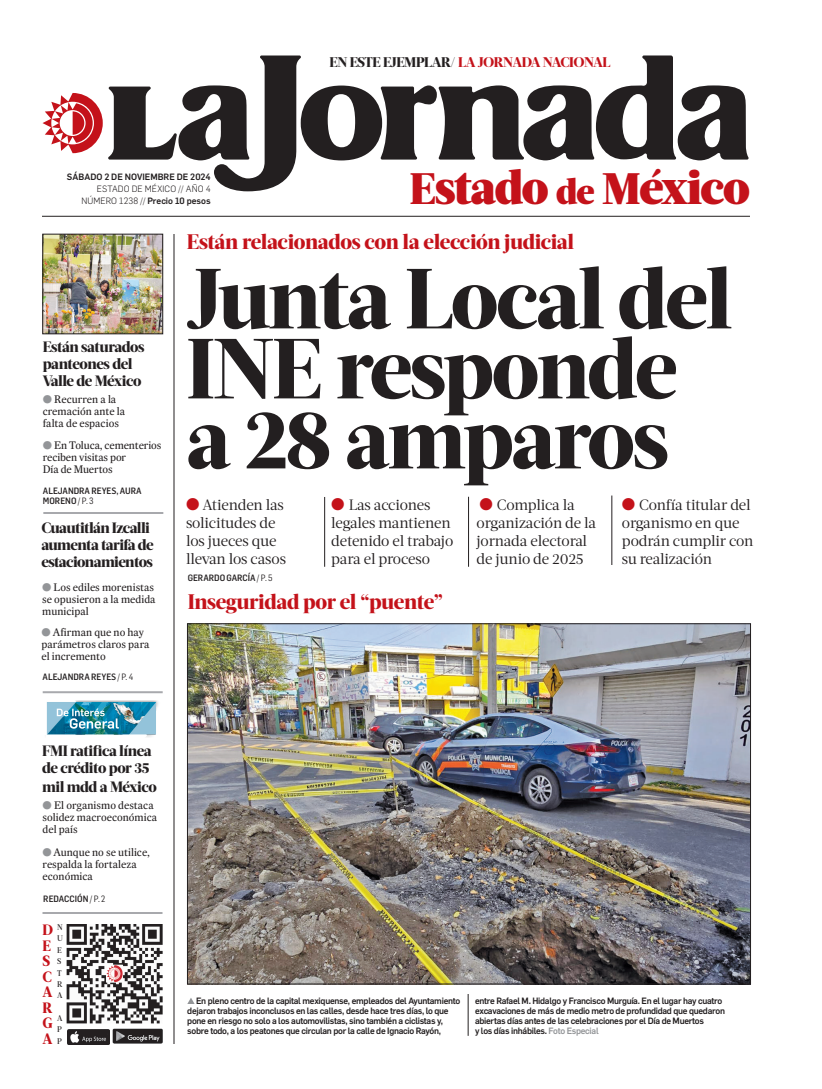
<style>
.page{position:relative;width:822px;height:1089px;background:#fff}
.page>*{position:absolute;margin:0;border:0;box-sizing:border-box;transform-origin:0 0}
.CABEZA_72{font:800 85px "Acta Headline";letter-spacing:-.03em;color:#231f20}
.CABEZA_56{font:900 48px "Acta Deck";letter-spacing:-.03em;color:#c4121a}
.CABEZA_48{font:800 21px "Acta Headline";letter-spacing:-.02em;color:#c4121a}
.SUMARIO_17{font:15px "Acta Deck";letter-spacing:-.01em;color:#231f20}
.AVISO_18{font:800 15px/17px "Acta Headline";letter-spacing:-.04em;color:#231f20}
.CABEZA_56-2{font:800 15px "Acta Deck";color:#c4121a;scale:.96 1}
.CABEZA_56-3{font:800 14px "Acta Headline";letter-spacing:-.03em;color:#c4121a}
.AVISO_18-2{font:11px/12px "Expresso Tx";color:#231f20}
.PIE_DE_FOTO_SIN_PLECA{font:500 9px/10px "Flama";letter-spacing:-.03em;color:#231f20}
.FECHA_AÑO_NUM_PORTADA{font:500 9px/12px "Flama";color:#231f20;text-align:right}
.SUMARIO_9_5{font:500 9px/10px "Flama Semicond";color:#231f20}
.CREDITO_PORTADA{font:500 9px "Flama Semicond";color:#231f20}
.CABEZA_56-4{font:500 8.2px "Acta Deck";color:#231f20;scale:.96 1}
.s1{font-weight:300}
.s2{color:#231f20}
.s3{font-size:44px}
.s4{font-size:36px}
.s5{color:#939598}
.s6{font-weight:400}
.s7{color:#c4121a}
</style>
<div class="page">
<hr style="left:42px;top:216px;width:708px;height:1px;background:#231f20">
<svg style="left:43px;top:55px;width:706px;height:136px"></svg>
<hr style="left:324px;top:497px;width:1px;height:70px;background:#231f20">
<hr style="left:468px;top:497px;width:1px;height:70px;background:#231f20">
<hr style="left:612px;top:496px;width:1px;height:69px;background:#231f20">
<img style="left:112px;top:1028px;width:51px;height:16px">
<hr style="left:127px;top:1031px;width:25px;height:4px;background:#231f20">
<img style="left:67px;top:1029px;width:42px;height:15px">
<hr style="left:80px;top:1032px;width:27px;height:4px;background:#231f20">
<img style="left:67px;top:924px;width:95px;height:100px">
<hr style="left:43px;top:512px;width:120px;height:2px;background:#a8a9ad">
<hr style="left:43px;top:691px;width:120px;height:2px;background:#a8a9ad">
<hr style="left:43px;top:912px;width:120px;height:2px;background:#a8a9ad">
<img style="left:45px;top:236px;width:116px;height:96px">
<div style="left:43px;top:234px;width:120px;height:100px;border:1px solid #231f20"></div>
<img style="left:46px;top:700px;width:112px;height:37px">
<hr style="left:174px;top:234px;width:1px;height:810px;background:#231f20">
<svg style="left:187px;top:998px;width:8px;height:6px"></svg>
<img style="left:189px;top:626px;width:560px;height:356px">
<hr style="left:468px;top:994px;width:1px;height:42px;background:#231f20">
<p class="FECHA_AÑO_NUM_PORTADA" style="left:67px;top:170px;width:145px">SÁBADO 2 DE NOVIEMBRE DE 2024<br><span class="s1">ESTADO DE MÉXICO // AÑO 4<br>NÚMERO 1238 //</span> Precio 10 pesos</p>
<p class="CABEZA_56-3" style="left:330px;top:54px;width:283px"><span class="s2">EN ESTE EJEMPLAR/</span> LA JORNADA NACIONAL</p>
<p class="CABEZA_56" style="left:410px;top:158px;width:342px"><span class="s3">E</span>stado <span class="s4">de</span> <span class="s3">M</span>éxico</p>
<p class="AVISO_18" style="left:43px;top:338px;width:103px">Están saturados panteones del<br>Valle de México</p>
<p class="AVISO_18-2" style="left:43px;top:393px;width:84px"><span class="s5">●</span> Recurren a la cremación ante la falta de espacios</p>
<p class="AVISO_18-2" style="left:43px;top:439px;width:120px"><span class="s5">●</span> En Toluca, cementerios reciben visitas por<br>Día de Muertos</p>
<p class="SUMARIO_9_5" style="left:43px;top:485px;width:100px">ALEJANDRA REYES, AURA<br>MORENO <span class="s6">/ P. 3</span></p>
<p class="AVISO_18" style="left:41px;top:520px;width:114px">Cuautitlán Izcalli aumenta tarifa de estacionamientos</p>
<p class="AVISO_18-2" style="left:42px;top:581px;width:115px"><span class="s5">●</span> Los ediles morenistas se opusieron a la medida municipal</p>
<p class="AVISO_18-2" style="left:41px;top:627px;width:110px"><span class="s5">●</span> Afirman que no hay parámetros claros para el incremento</p>
<p class="SUMARIO_9_5" style="left:43px;top:671px;width:92px">ALEJANDRA REYES <span class="s6">/ P. 4</span></p>
<p class="AVISO_18" style="left:42px;top:742px;width:111px">FMI ratifica línea de crédito por 35</p>
<p class="AVISO_18" style="left:42px;top:778px;width:116px">mil mdd a México</p>
<p class="AVISO_18-2" style="left:43px;top:799px;width:116px"><span class="s5">●</span> El organismo destaca solidez macroeconómica del país</p>
<p class="AVISO_18-2" style="left:43px;top:847px;width:109px"><span class="s5">●</span> Aunque no se utilice, respalda la fortaleza económica</p>
<p class="SUMARIO_9_5" style="left:43px;top:894px;width:64px">REDACCIÓN <span class="s6">/ P. 2</span></p>
<p class="CABEZA_56-4" style="left:57px;top:922px;width:7px">N</p>
<p class="CABEZA_56-4" style="left:57px;top:934px;width:8px">U</p>
<p class="CABEZA_56-4" style="left:57px;top:945px;width:6px">E</p>
<p class="CABEZA_56-4" style="left:57px;top:956px;width:6px">S</p>
<p class="CABEZA_56-4" style="left:57px;top:968px;width:6px">T</p>
<p class="CABEZA_56-4" style="left:57px;top:979px;width:7px">R</p>
<p class="CABEZA_56-4" style="left:57px;top:991px;width:7px">A</p>
<p class="CABEZA_56-4" style="left:57px;top:1013px;width:7px">A</p>
<p class="CABEZA_56-4" style="left:57px;top:1025px;width:6px">P</p>
<p class="CABEZA_56-4" style="left:57px;top:1036px;width:6px">P</p>
<p class="CABEZA_56-2" style="left:42px;top:921px;width:13px">D</p>
<p class="CABEZA_56-2" style="left:42px;top:936px;width:10px">E</p>
<p class="CABEZA_56-2" style="left:42px;top:952px;width:10px">S</p>
<p class="CABEZA_56-2" style="left:42px;top:967px;width:11px">C</p>
<p class="CABEZA_56-2" style="left:42px;top:983px;width:12px">A</p>
<p class="CABEZA_56-2" style="left:42px;top:999px;width:12px">R</p>
<p class="CABEZA_56-2" style="left:42px;top:1014px;width:12px">G</p>
<p class="CABEZA_56-2" style="left:42px;top:1030px;width:12px">A</p>
<p class="CABEZA_48" style="left:187px;top:229px;width:389px">Están relacionados con la elección judicial</p>
<p class="CABEZA_72" style="left:186px;top:248px;width:547px">Junta Local del</p>
<p class="CABEZA_72" style="left:186px;top:318px;width:493px">INE responde</p>
<p class="CABEZA_72" style="left:186px;top:388px;width:484px">a 28 amparos</p>
<p class="SUMARIO_17" style="left:186px;top:496px;width:100px"><span class="s7">●</span> Atienden las</p>
<p class="SUMARIO_17" style="left:186px;top:514px;width:91px">solicitudes de</p>
<p class="SUMARIO_17" style="left:186px;top:532px;width:92px">los jueces que</p>
<p class="SUMARIO_17" style="left:186px;top:550px;width:102px">llevan los casos</p>
<p class="CREDITO_PORTADA" style="left:188px;top:572px;width:86px">GERARDO GARCÍA <span class="s6">/ P. 5</span></p>
<p class="SUMARIO_17" style="left:331px;top:496px;width:101px"><span class="s7">●</span> Las acciones</p>
<p class="SUMARIO_17" style="left:331px;top:514px;width:121px">legales mantienen</p>
<p class="SUMARIO_17" style="left:331px;top:532px;width:124px">detenido el trabajo</p>
<p class="SUMARIO_17" style="left:331px;top:550px;width:100px">para el proceso</p>
<p class="CABEZA_48" style="left:188px;top:589px;width:257px">Inseguridad por el “puente”</p>
<p class="SUMARIO_17" style="left:480px;top:496px;width:97px"><span class="s7">●</span> Complica la</p>
<p class="SUMARIO_17" style="left:477px;top:514px;width:121px">organización de la</p>
<p class="SUMARIO_17" style="left:477px;top:532px;width:112px">jornada electoral</p>
<p class="SUMARIO_17" style="left:477px;top:550px;width:109px">de junio de 2025</p>
<p class="SUMARIO_17" style="left:622px;top:496px;width:130px"><span class="s7">●</span> Confía titular del</p>
<p class="SUMARIO_17" style="left:622px;top:514px;width:119px">organismo en que</p>
<p class="SUMARIO_17" style="left:622px;top:532px;width:133px">podrán cumplir con</p>
<p class="SUMARIO_17" style="left:622px;top:550px;width:92px">su realización</p>
<p class="PIE_DE_FOTO_SIN_PLECA" style="left:187px;top:995px;width:274px;text-indent:9px">En pleno centro de la capital mexiquense, empleados del Ayuntamiento dejaron trabajos inconclusos en las calles, desde hace tres días, lo que pone en riesgo no solo a los automovilistas, sino también a ciclistas y, sobre todo, a los peatones que circulan por la calle de Ignacio Rayón,</p>
<p class="PIE_DE_FOTO_SIN_PLECA" style="left:475px;top:995px;width:251px">entre Rafael M. Hidalgo y Francisco Murguía. En el lugar hay cuatro excavaciones de más de medio metro de profundidad que quedaron abiertas días antes de las celebraciones por el Día de Muertos<br>y los días inhábiles. <span class="s5">Foto Especial</span></p>
</div>
